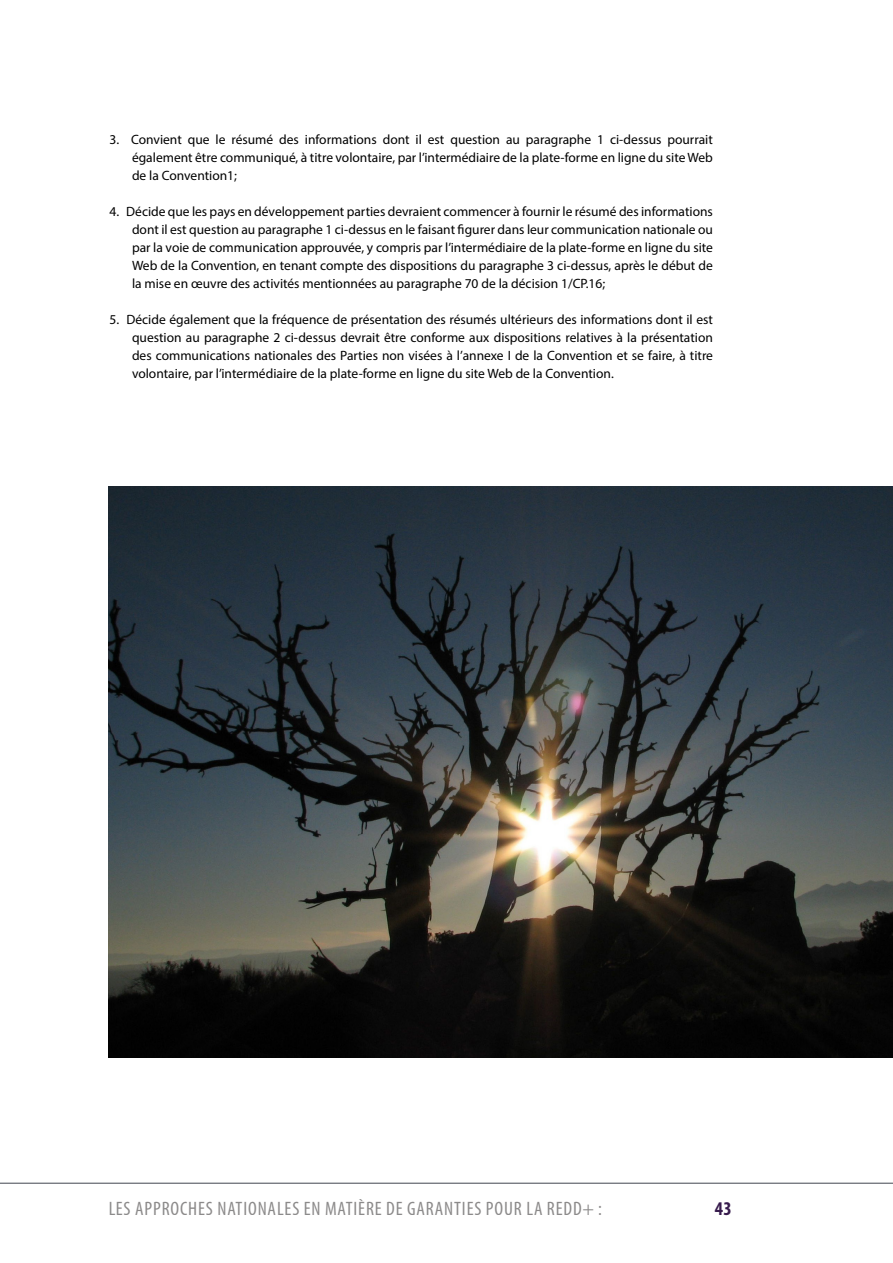
<style>
.page{position:relative;width:893px;height:1263px;background:#fff}
.page>*{position:absolute;margin:0;border:0;box-sizing:border-box;transform-origin:0 0}
.t1{font:condensed 19.5px "Myriad Pro";letter-spacing:.045em;color:#555353}
.t2{font:700 condensed 19.5px "Myriad Pro";color:#371b4d}
.t3{font:13.5px/18px "Myriad Pro";color:#000;text-align:justify}
</style>
<div class="page">
<hr style="left:0;top:1183px;width:893px;height:1px;background:#41464f">
<img style="left:108px;top:486px;width:785px;height:571px">
<p class="t3" style="left:132px;top:130px;width:582px;text-indent:-23px">3. Convient que le résumé des informations dont il est question au paragraphe 1 ci-dessus pourrait également être communiqué, à titre volontaire, par l’intermédiaire de la plate-forme en ligne du site Web de la Convention1;</p>
<p class="t3" style="left:132px;top:202px;width:582px;text-indent:-23px">4. Décide que les pays en développement parties devraient commencer à fournir le résumé des informations dont il est question au paragraphe 1 ci-dessus en le faisant figurer dans leur communication nationale ou par la voie de communication approuvée, y compris par l’intermédiaire de la plate-forme en ligne du site Web de la Convention, en tenant compte des dispositions du paragraphe 3 ci-dessus, après le début de la mise en œuvre des activités mentionnées au paragraphe 70 de la décision 1/CP.16;</p>
<p class="t3" style="left:132px;top:310px;width:582px;text-indent:-23px">5. Décide également que la fréquence de présentation des résumés ultérieurs des informations dont il est question au paragraphe 2 ci-dessus devrait être conforme aux dispositions relatives à la présentation des communications nationales des Parties non visées à l’annexe I de la Convention et se faire, à titre volontaire, par l’intermédiaire de la plate-forme en ligne du site Web de la Convention.</p>
<h1 class="t1" style="left:108px;top:1196px;width:495px">LES APPROCHES NATIONALES EN MATIÈRE DE GARANTIES POUR LA REDD+ :</h1>
<h1 class="t2" style="left:715px;top:1197px;width:19px">43</h1>
</div>
